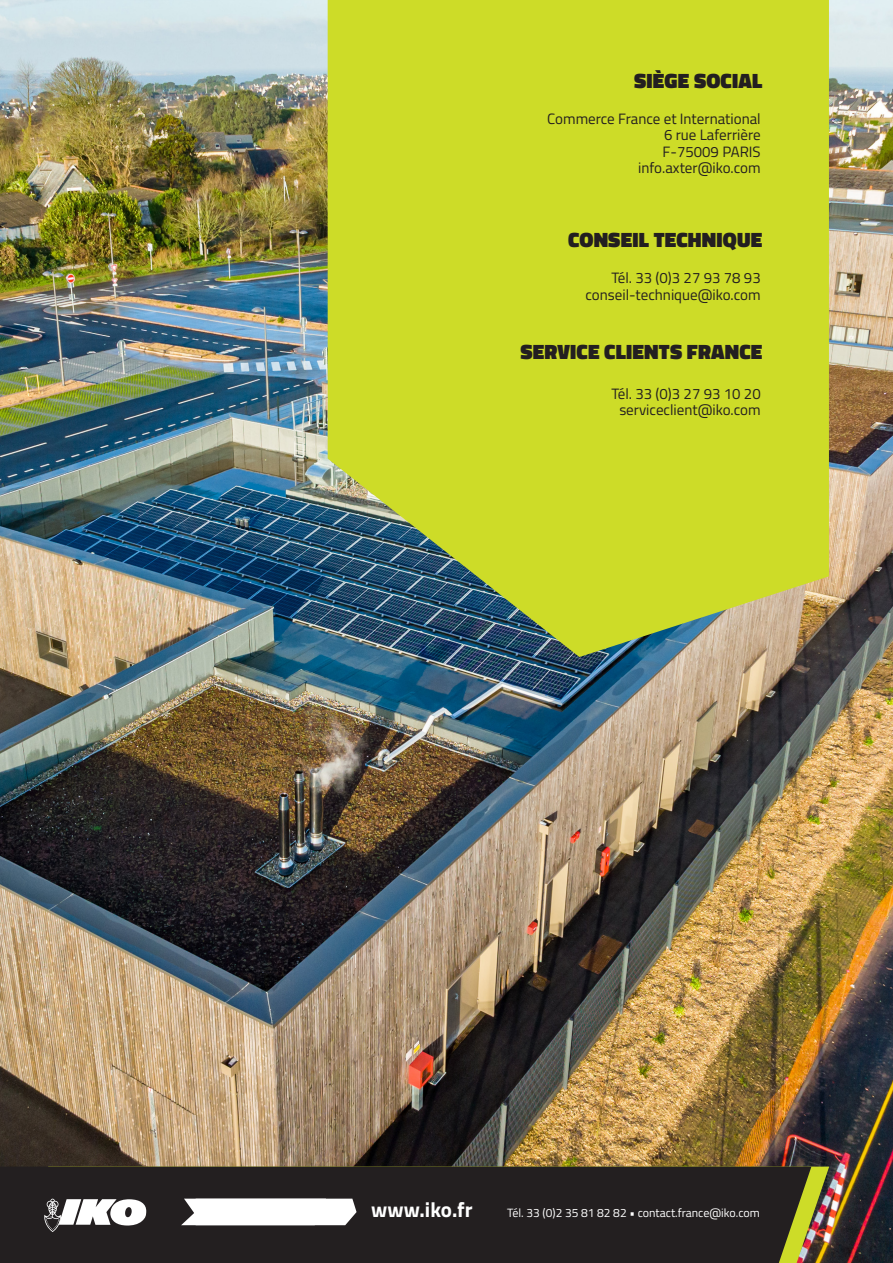
<style>
.page{position:relative;width:893px;height:1263px;background:#fff}
.page>*{position:absolute;margin:0;border:0;box-sizing:border-box;transform-origin:0 0}
.t1{font:900 21px "Titillium Web";letter-spacing:.01em;color:#231f20}
.IKO_URL-site{font:700 21px "Titillium";color:#fff}
.t2{font:15px "Titillium Web";color:#231f20}
.IKO_bloc-adresse{font:12px "Titillium";color:#fff}
</style>
<div class="page">
<img style="left:0;top:0;width:893px;height:1263px">
<svg style="left:328px;top:0;width:501px;height:657px;background:#c0d030"></svg>
<img style="left:811px;top:1166px;width:18px;height:97px">
<div style="left:0;top:1166px;width:811px;height:97px;background:#231f20"></div>
<svg style="left:44px;top:1198px;width:102px;height:34px"></svg>
<svg style="left:181px;top:1198px;width:176px;height:27px"></svg>
<p class="t1" style="left:634px;top:65px;width:130px">SIÈGE SOCIAL</p>
<p class="t2" style="left:547px;top:108px;width:215px">Commerce France et International</p>
<p class="t2" style="left:664px;top:124px;width:98px">6 rue Laferrière</p>
<p class="t2" style="left:663px;top:141px;width:100px">F-75009 PARIS</p>
<p class="t2" style="left:638px;top:157px;width:124px">info.axter@iko.com</p>
<p class="t1" style="left:568px;top:224px;width:196px">CONSEIL TECHNIQUE</p>
<p class="t2" style="left:611px;top:267px;width:151px">Tél. 33 (0)3 27 93 78 93</p>
<p class="t2" style="left:585px;top:284px;width:177px">conseil-technique@iko.com</p>
<p class="t1" style="left:520px;top:336px;width:243px">SERVICE CLIENTS FRANCE</p>
<p class="t2" style="left:611px;top:382px;width:151px">Tél. 33 (0)3 27 93 10 20</p>
<p class="t2" style="left:619px;top:399px;width:143px">serviceclient@iko.com</p>
<p class="IKO_URL-site" style="left:371px;top:1194px;width:103px">www.iko.fr</p>
<p class="IKO_bloc-adresse" style="left:507px;top:1204px;width:254px">Tél. 33 (0)2 35 81 82 82 • contact.france@iko.com</p>
</div>
